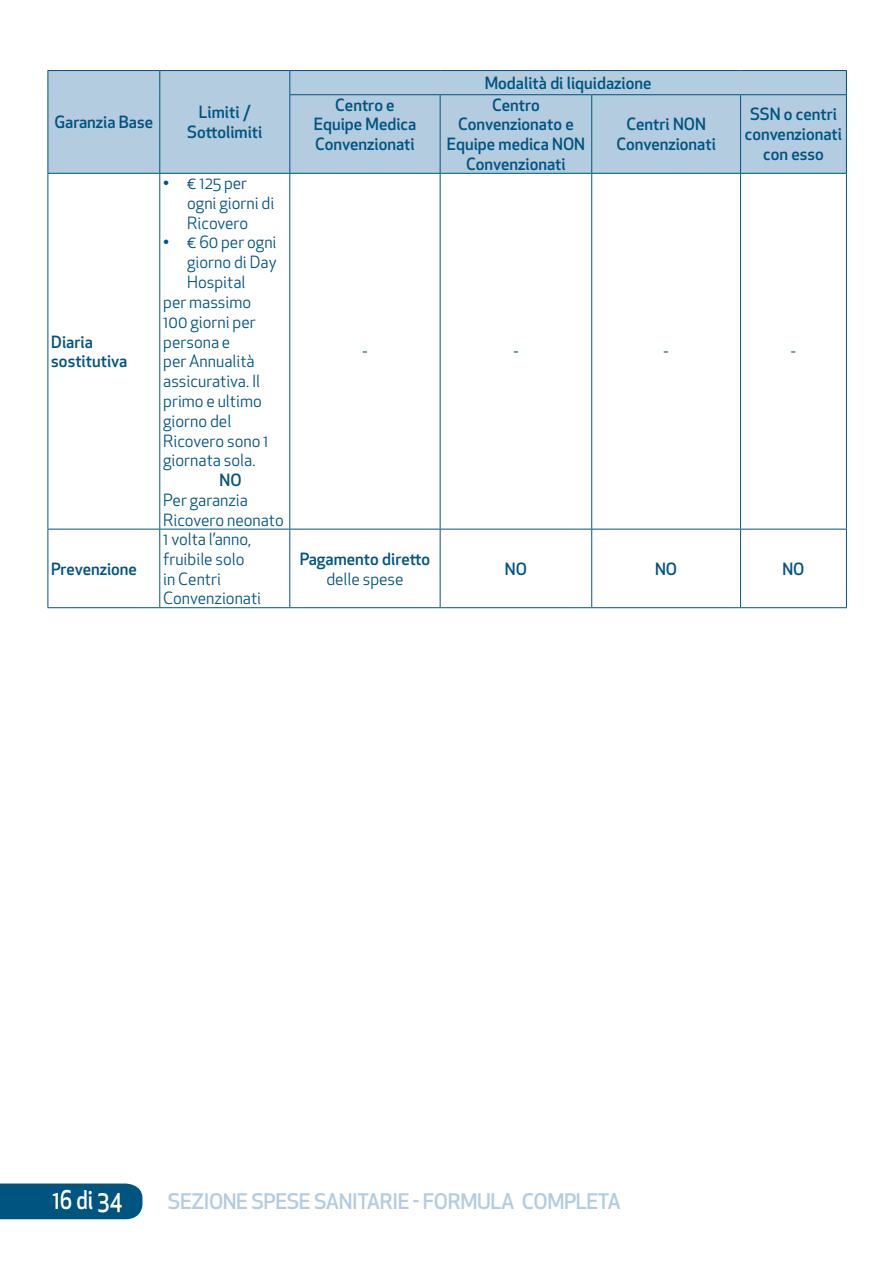
<style>
.page{position:relative;width:893px;height:1263px;background:#fff}
.page>*{position:absolute;margin:0;border:0;box-sizing:border-box;transform-origin:0 0}
.t1{font:500 25.2px "Apex New";color:#fff;scale:.83 1}
.t2{font:500 21px "Apex New";letter-spacing:-.02em;color:#b4ccdf}
.t3{font:16.5px/19.8px "Apex New";color:#005480}
.t4{font:500 16.5px/19.8px "Apex New";color:#005480;text-align:center}
</style>
<div class="page">
<div style="left:0;top:1183px;width:142px;height:36px;background:#005480"></div>
<div style="left:49px;top:71px;width:797px;height:102px;background:#b4ccdf"></div>
<hr style="left:48px;top:70px;width:112px;height:1px;background:#005480">
<svg style="left:48px;top:71px;width:1px;height:24px"></svg>
<hr style="left:160px;top:70px;width:130px;height:1px;background:#005480">
<svg style="left:159px;top:71px;width:1px;height:24px"></svg>
<hr style="left:290px;top:70px;width:150px;height:1px;background:#005480">
<svg style="left:289px;top:71px;width:1px;height:23px"></svg>
<hr style="left:440px;top:70px;width:152px;height:1px;background:#005480">
<hr style="left:592px;top:70px;width:149px;height:1px;background:#005480">
<hr style="left:741px;top:70px;width:106px;height:1px;background:#005480">
<svg style="left:846px;top:71px;width:1px;height:23px"></svg>
<hr style="left:48px;top:95px;width:1px;height:78px;background:#005480">
<hr style="left:159px;top:95px;width:1px;height:78px;background:#005480">
<hr style="left:289px;top:94px;width:151px;height:1px;background:#005480">
<hr style="left:289px;top:95px;width:1px;height:78px;background:#005480">
<hr style="left:440px;top:94px;width:152px;height:1px;background:#005480">
<hr style="left:440px;top:95px;width:1px;height:78px;background:#005480">
<hr style="left:592px;top:94px;width:149px;height:1px;background:#005480">
<hr style="left:591px;top:95px;width:1px;height:78px;background:#005480">
<hr style="left:741px;top:94px;width:106px;height:1px;background:#005480">
<hr style="left:740px;top:95px;width:1px;height:78px;background:#005480">
<hr style="left:846px;top:95px;width:1px;height:78px;background:#005480">
<hr style="left:48px;top:173px;width:112px;height:1px;background:#005480">
<hr style="left:48px;top:174px;width:1px;height:355px;background:#005480">
<hr style="left:160px;top:173px;width:130px;height:1px;background:#005480">
<hr style="left:159px;top:174px;width:1px;height:355px;background:#005480">
<hr style="left:290px;top:173px;width:150px;height:1px;background:#005480">
<hr style="left:289px;top:174px;width:1px;height:355px;background:#005480">
<hr style="left:440px;top:173px;width:152px;height:1px;background:#005480">
<hr style="left:440px;top:174px;width:1px;height:355px;background:#005480">
<hr style="left:592px;top:173px;width:149px;height:1px;background:#005480">
<hr style="left:591px;top:174px;width:1px;height:355px;background:#005480">
<hr style="left:741px;top:173px;width:106px;height:1px;background:#005480">
<hr style="left:740px;top:174px;width:1px;height:355px;background:#005480">
<hr style="left:846px;top:174px;width:1px;height:355px;background:#005480">
<hr style="left:48px;top:529px;width:112px;height:1px;background:#005480">
<hr style="left:48px;top:529px;width:1px;height:78px;background:#005480">
<hr style="left:160px;top:529px;width:130px;height:1px;background:#005480">
<hr style="left:159px;top:529px;width:1px;height:78px;background:#005480">
<hr style="left:290px;top:529px;width:150px;height:1px;background:#005480">
<hr style="left:289px;top:529px;width:1px;height:78px;background:#005480">
<hr style="left:440px;top:529px;width:152px;height:1px;background:#005480">
<hr style="left:440px;top:529px;width:1px;height:78px;background:#005480">
<hr style="left:592px;top:529px;width:149px;height:1px;background:#005480">
<hr style="left:591px;top:529px;width:1px;height:78px;background:#005480">
<hr style="left:741px;top:529px;width:106px;height:1px;background:#005480">
<hr style="left:740px;top:529px;width:1px;height:78px;background:#005480">
<hr style="left:846px;top:529px;width:1px;height:78px;background:#005480">
<hr style="left:48px;top:607px;width:112px;height:1px;background:#005480">
<hr style="left:160px;top:607px;width:130px;height:1px;background:#005480">
<hr style="left:290px;top:607px;width:150px;height:1px;background:#005480">
<hr style="left:440px;top:607px;width:152px;height:1px;background:#005480">
<hr style="left:592px;top:607px;width:149px;height:1px;background:#005480">
<hr style="left:741px;top:607px;width:106px;height:1px;background:#005480">
<p class="t4" style="left:54px;top:112px;width:100px">Garanzia Base</p>
<p class="t4" style="left:187px;top:102px;width:77px">Limiti /<br>Sottolimiti</p>
<p class="t4" style="left:51px;top:331px;width:78px;text-align:left">Diaria sostitutiva</p>
<p class="t4" style="left:51px;top:558px;width:87px">Prevenzione</p>
<p class="t3" style="left:187px;top:173px;width:89px;text-indent:-24px">• € 125 per ogni giorni di<br>Ricovero</p>
<p class="t3" style="left:163px;top:233px;width:115px">• € 60 per ogni</p>
<p class="t3" style="left:187px;top:252px;width:91px">giorno di Day</p>
<p class="t3" style="left:187px;top:272px;width:60px">Hospital</p>
<p class="t3" style="left:163px;top:292px;width:89px">per massimo</p>
<p class="t3" style="left:163px;top:312px;width:94px">100 giorni per</p>
<p class="t3" style="left:163px;top:332px;width:69px">persona e</p>
<p class="t3" style="left:163px;top:351px;width:93px">per Annualità</p>
<p class="t3" style="left:163px;top:371px;width:99px">assicurativa. Il</p>
<p class="t3" style="left:163px;top:391px;width:100px">primo e ultimo</p>
<p class="t3" style="left:163px;top:411px;width:70px">giorno del</p>
<p class="t3" style="left:163px;top:431px;width:107px">Ricovero sono 1</p>
<p class="t3" style="left:163px;top:450px;width:94px">giornata sola.</p>
<p class="t4" style="left:220px;top:470px;width:24px">NO</p>
<p class="t3" style="left:163px;top:490px;width:122px">Per garanzia<br>Ricovero neonato</p>
<p class="t3" style="left:163px;top:529px;width:100px">1 volta l’anno, fruibile solo<br>in Centri<br>Convenzionati</p>
<p class="t4" style="left:485px;top:73px;width:168px">Modalità di liquidazione</p>
<p class="t4" style="left:314px;top:94px;width:104px">Centro e<br>Equipe Medica<br>Convenzionati</p>
<p class="t4" style="left:447px;top:94px;width:140px">Centro<br>Convenzionato e<br>Equipe medica NON<br>Convenzionati</p>
<p class="t4" style="left:616px;top:114px;width:101px">Centri NON<br>Convenzionati</p>
<p class="t4" style="left:745px;top:104px;width:99px">SSN o centri convenzionati con esso</p>
<p class="t3" style="left:362px;top:341px;width:7px">-</p>
<p class="t3" style="left:513px;top:341px;width:7px">-</p>
<p class="t3" style="left:664px;top:341px;width:7px">-</p>
<p class="t3" style="left:791px;top:341px;width:7px">-</p>
<p class="t4" style="left:300px;top:548px;width:132px">Pagamento diretto</p>
<p class="t3" style="left:326px;top:569px;width:79px">delle spese</p>
<p class="t4" style="left:505px;top:558px;width:24px">NO</p>
<p class="t4" style="left:655px;top:558px;width:24px">NO</p>
<p class="t4" style="left:782px;top:558px;width:24px">NO</p>
<h1 class="t1" style="left:53px;top:1183px;width:85px">16 di 34</h1>
<p class="t2" style="left:168px;top:1187px;width:454px">SEZIONE SPESE SANITARIE - FORMULA COMPLETA</p>
</div>
